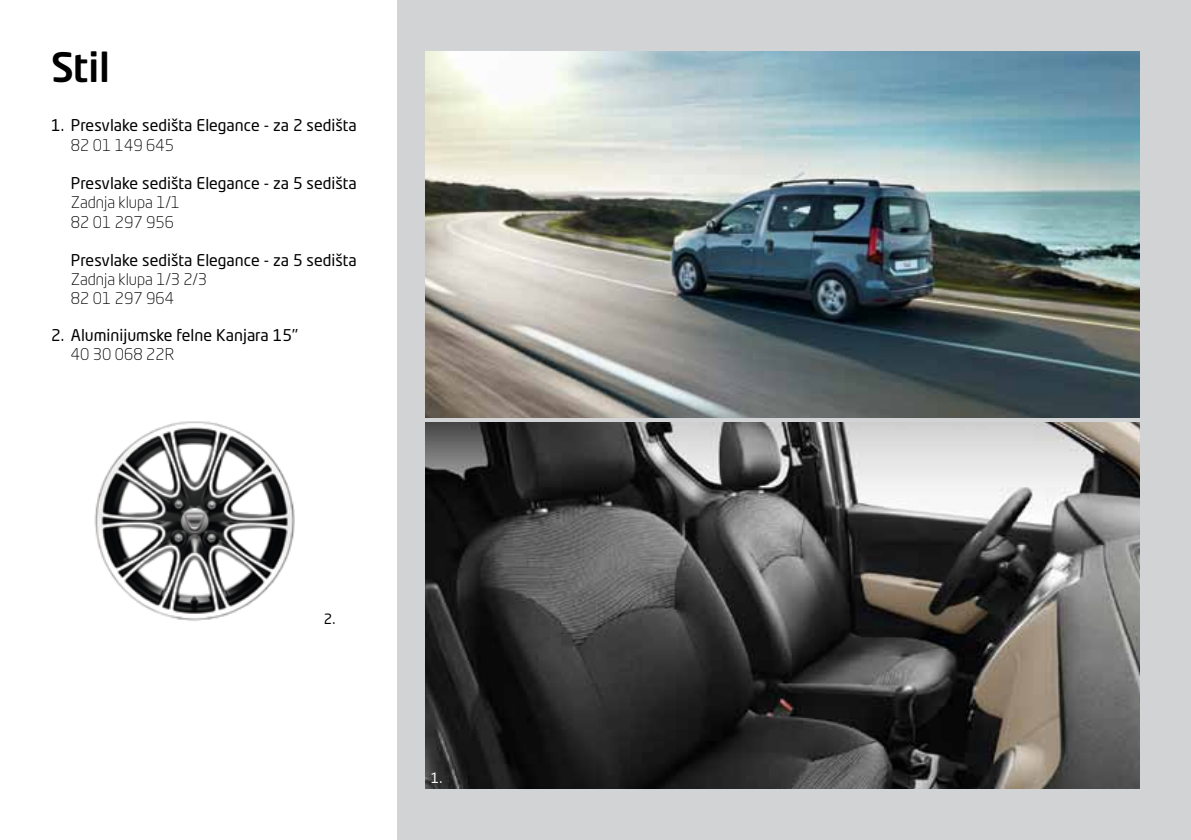
<style>
.page{position:relative;width:1191px;height:840px;background:#fff}
.page>*{position:absolute;margin:0;border:0;box-sizing:border-box;transform-origin:0 0}
.t1{font:500 40px "Neo Tech Dacia";color:#000}
.t2{font:16px "Neo Tech Dacia";color:#000}
.t3{font:300 16px/19.2px "Neo Tech Dacia";color:#000}
.t4{font:14px "Neo Tech Dacia";color:#000}
.t5{font:14px "Neo Tech Dacia";color:#fff}
</style>
<div class="page">
<div style="left:397px;top:0;width:794px;height:839px;background:#d1d3d4"></div>
<img style="left:425px;top:422px;width:715px;height:366px">
<img style="left:425px;top:51px;width:715px;height:366px">
<img style="left:94px;top:421px;width:201px;height:200px">
<h1 class="t1" style="left:51px;top:41px;width:60px">Stil</h1>
<p class="t2" style="left:51px;top:115px;width:307px">1. Presvlake sedišta Elegance - za 2 sedišta</p>
<p class="t3" style="left:71px;top:135px;width:105px">82 01 149 645</p>
<p class="t2" style="left:71px;top:173px;width:287px">Presvlake sedišta Elegance - za 5 sedišta</p>
<p class="t3" style="left:71px;top:192px;width:111px">Zadnja klupa 1/1<br>82 01 297 956</p>
<p class="t2" style="left:71px;top:250px;width:287px">Presvlake sedišta Elegance - za 5 sedišta</p>
<p class="t3" style="left:71px;top:269px;width:138px">Zadnja klupa 1/3 2/3<br>82 01 297 964</p>
<p class="t2" style="left:51px;top:324px;width:249px">2. Aluminijumske felne Kanjara 15’’</p>
<p class="t3" style="left:71px;top:344px;width:105px">40 30 068 22R</p>
<p class="t4" style="left:324px;top:609px;width:13px">2.</p>
<p class="t5" style="left:431px;top:768px;width:13px">1.</p>
</div>
